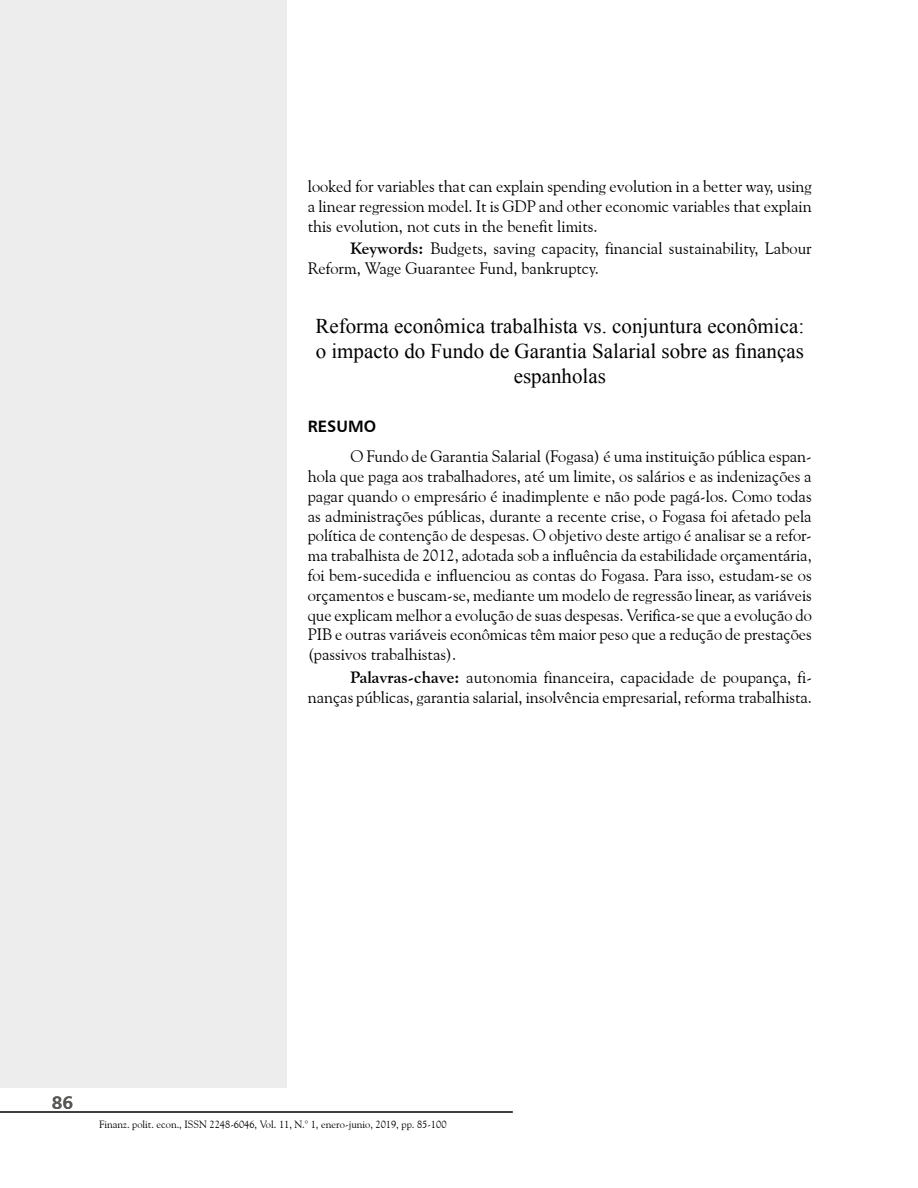
<style>
.page{position:relative;width:918px;height:1188px;background:#fff}
.page>*{position:absolute;margin:0;border:0;box-sizing:border-box;transform-origin:0 0}
.t1{font:21px/25.2px "Times New Roman";color:#000;text-align:center}
.t2{font:18px "Humanist 777 BT Bold B";color:#575756}
.t3{font:16.5px/19.8px "Goudy Old Style BT";color:#000;text-align:justify}
.t4{font:16.5px "Humanist 777 BT Bold B";color:#000}
.t5{font:10.5px "Goudy Old Style BT";color:#000}
.s1{font-weight:700}
</style>
<div class="page">
<hr style="left:0;top:1112px;width:513px;height:1px;background:#000">
<div style="left:0;top:0;width:287px;height:1087px;background:#ededed"></div>
<p class="t3" style="left:308px;top:176px;width:505px">looked for variables that can explain spending evolution in a better way, using a linear regression model. It is GDP and other economic variables that explain this evolution, not cuts in the benefit limits.</p>
<p class="t3" style="left:308px;top:238px;width:506px;text-indent:43px"><span class="s1">Keywords:</span> Budgets, saving capacity, financial sustainability, Labour<br>Reform, Wage Guarantee Fund, bankruptcy.</p>
<p class="t1" style="left:315px;top:313px;width:490px">Reforma econômica trabalhista vs. conjuntura econômica: o impacto do Fundo de Garantia Salarial sobre as finanças espanholas</p>
<p class="t4" style="left:308px;top:416px;width:70px">RESUMO</p>
<p class="t3" style="left:308px;top:446px;width:506px;text-indent:43px">O Fundo de Garantia Salarial (Fogasa) é uma instituição pública espan&shy;hola que paga aos trabalhadores, até um limite, os salários e as indenizações a pagar quando o empresário é inadimplente e não pode pagá-los. Como todas as administrações públicas, durante a recente crise, o Fogasa foi afetado pela política de contenção de despesas. O objetivo deste artigo é analisar se a refor&shy;ma trabalhista de 2012, adotada sob a influência da estabilidade orçamentária, foi bem-sucedida e influenciou as contas do Fogasa. Para isso, estudam-se os orçamentos e buscam-se, mediante um modelo de regressão linear, as variáveis que explicam melhor a evolução de suas despesas. Verifica-se que a evolução do PIB e outras variáveis econômicas têm maior peso que a redução de prestações (passivos trabalhistas).</p>
<p class="t3" style="left:308px;top:667px;width:506px;text-align:right"><span class="s1">Palavras-chave:</span> autonomia financeira, capacidade de poupança, fi&shy;nanças públicas, garantia salarial, insolvência empresarial, reforma trabalhista.</p>
<p class="t2" style="left:52px;top:1091px;width:23px">86</p>
<p class="t5" style="left:99px;top:1118px;width:349px">Finanz. polit. econ., ISSN 2248-6046, Vol. 11, N.° 1, enero-junio, 2019, pp. 85-100</p>
</div>
